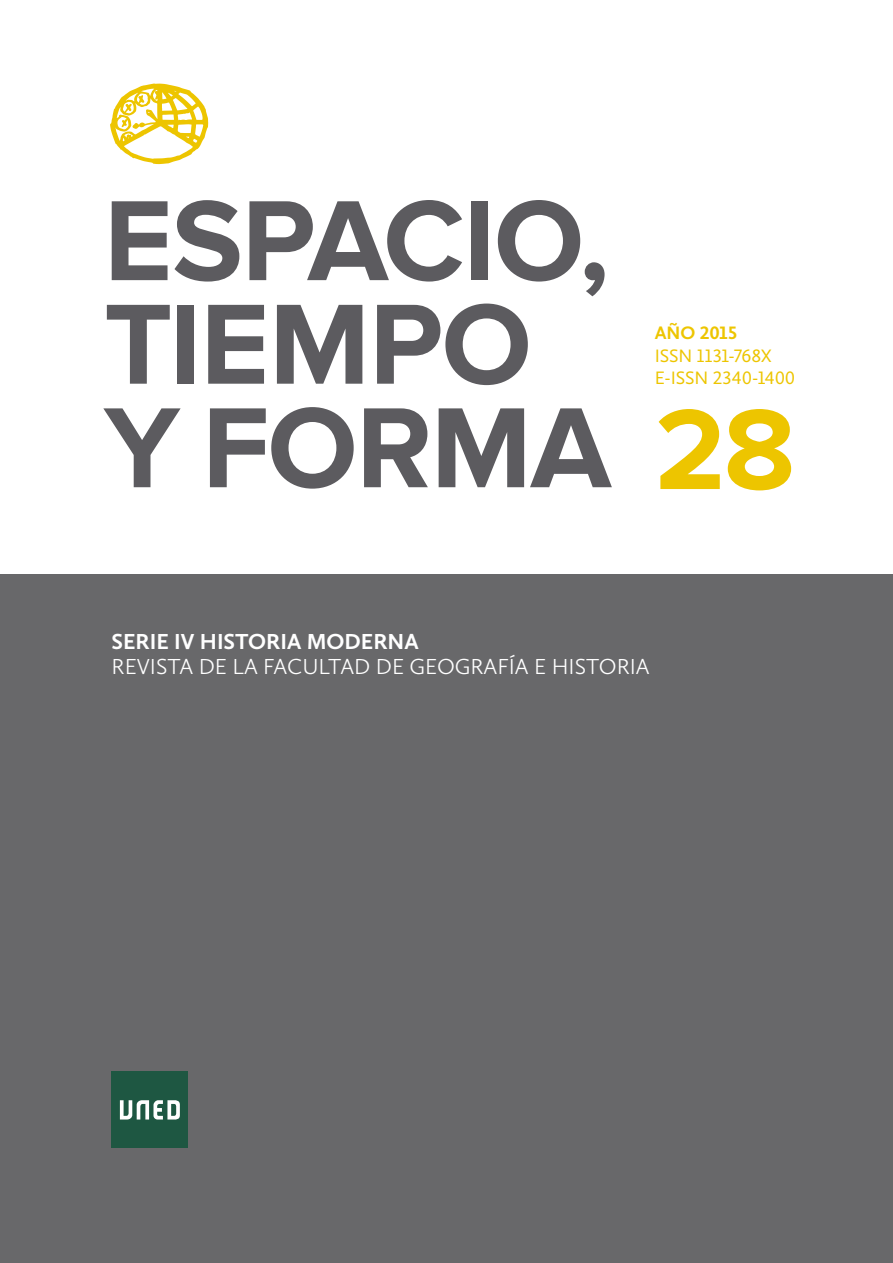
<style>
.page{position:relative;width:893px;height:1263px;background:#fff}
.page>*{position:absolute;margin:0;border:0;box-sizing:border-box;transform-origin:0 0}
.t1{font:700 118.2px/103.5px "Proxima Nova";letter-spacing:-.01em;color:#5c5b5f}
.t2{font:300 22.5px "Calluna Sans";color:#fff}
.t3{font:700 22.5px "Calluna Sans";color:#fff}
.t4{font:18.6px/22.4px "Calluna Sans";letter-spacing:-.01em;color:#edc500}
.t5{font:700 18.6px "Calluna Sans";letter-spacing:-.005em;color:#edc500}
.s1{color:#edc500}
</style>
<div class="page">
<div style="left:0;top:574px;width:893px;height:689px;background:#68686a"></div>
<div style="left:112px;top:1071px;width:76px;height:77px;background:#1e5742"></div>
<svg style="left:120px;top:1100px;width:60px;height:20px"></svg>
<svg style="left:110px;top:83px;width:98px;height:81px"></svg>
<h1 class="t1" style="left:104px;top:192px;width:507px">ESPACIO,<br>TIEMPO</h1>
<p class="t5" style="left:655px;top:322px;width:84px">AÑO 2015</p>
<p class="t4" style="left:655px;top:344px;width:142px">ISSN 1131-768X<br>E-ISSN 2340-1400</p>
<h1 class="t1" style="left:104px;top:399px;width:693px">Y FORMA <span class="s1">28</span></h1>
<p class="t3" style="left:112px;top:627px;width:308px">SERIE IV HISTORIA MODERNA</p>
<p class="t2" style="left:112px;top:653px;width:540px">REVISTA DE LA FACULTAD DE GEOGRAFÍA E HISTORIA</p>
</div>
